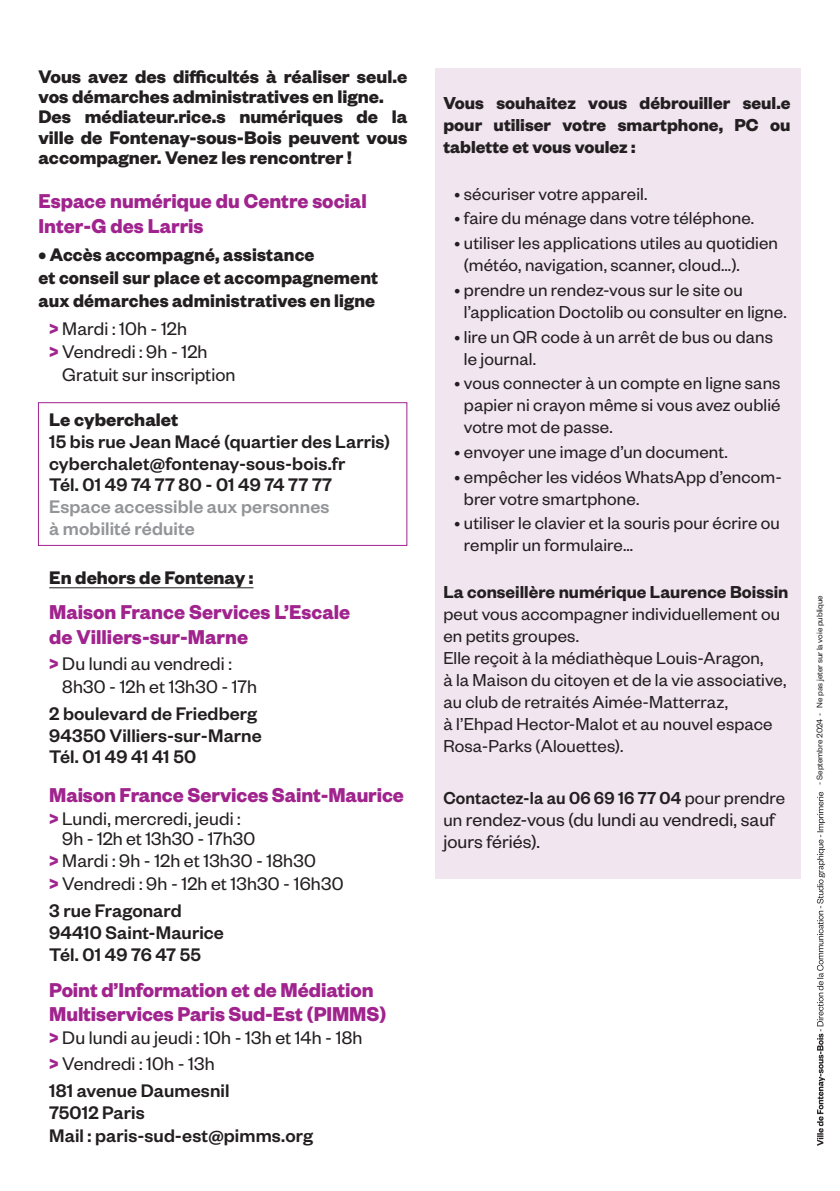
<style>
.page{position:relative;width:840px;height:1191px;background:#fff}
.page>*{position:absolute;margin:0;border:0;box-sizing:border-box;transform-origin:0 0}
.t1{font:700 22px/24.8px "Founders Grotesk";color:#a0238e}
.t2{font:700 20px/20px "Founders Grotesk";color:#231f20}
.t3{font:20px/22.8px "Founders Grotesk";letter-spacing:.005em;color:#231f20}
.t4{font:500 20px/21.6px "Founders Grotesk";letter-spacing:.005em;color:#231f20}
.t5{font:500 20px/21.6px "Founders Grotesk";letter-spacing:.005em;color:#939598}
.t6{font:19px/22px "Founders Grotesk";letter-spacing:.005em;color:#231f20}
.t7{font:700 19px/22px "Founders Grotesk";color:#231f20;text-align:justify}
.t8{font:600 19px "Founders Grotesk";color:#231f20}
.t9{font:500 19px "Founders Grotesk";letter-spacing:.01em;color:#231f20}
.t10{font:9px "Founders Grotesk";color:#231f20}
.s1{font-weight:700;color:#a0238e}
.s2{font-weight:400}
.s3{font-size:19px}
</style>
<div class="page">
<hr style="left:49px;top:587px;width:204px;height:1px;background:#231f20">
<div style="left:38px;top:402px;width:369px;height:144px;border:1px solid #a0238e"></div>
<img style="left:816px;top:791px;width:10px;height:355px">
<div style="left:435px;top:68px;width:364px;height:811px;background:#f1e5f0"></div>
<p class="t2" style="left:38px;top:66px;width:370px">Vous avez des difficultés à réaliser seul.e vos démarches administratives en ligne.<br>Des médiateur.rice.s numériques de la ville de Fontenay-sous-Bois peuvent vous accompagner. Venez les rencontrer !</p>
<p class="t1" style="left:38px;top:188px;width:329px">Espace numérique du Centre social<br>Inter-G des Larris</p>
<p class="t2" style="left:38px;top:242px;width:341px;line-height:22.8px">• Accès accompagné, assistance<br>et conseil sur place et accompagnement aux démarches administratives en ligne</p>
<p class="t3" style="left:49px;top:316px;width:139px"><span class="s1">&gt;</span> Mardi : 10h - 12h</p>
<p class="t3" style="left:49px;top:339px;width:160px"><span class="s1">&gt;</span> Vendredi : 9h - 12h</p>
<p class="t3" style="left:62px;top:362px;width:174px">Gratuit sur inscription</p>
<p class="t2" style="left:49px;top:409px;width:130px">Le cyberchalet</p>
<p class="t4" style="left:49px;top:430px;width:342px">15 bis rue Jean Macé (quartier des Larris) cyberchalet@fontenay-sous-bois.fr<br>Tél. 01 49 74 77 80 - 01 49 74 77 77</p>
<p class="t5" style="left:49px;top:495px;width:281px">Espace accessible aux personnes à mobilité réduite</p>
<p class="t2" style="left:49px;top:566px;width:206px">En dehors de Fontenay :</p>
<p class="t1" style="left:49px;top:599px;width:302px">Maison France Services L’Escale de Villiers-sur-Marne</p>
<p class="t3" style="left:62px;top:651px;width:196px;text-indent:-13px"><span class="s1">&gt;</span> Du lundi au vendredi :<br>8h30 - 12h et 13h30 - 17h</p>
<p class="t4" style="left:49px;top:701px;width:214px">2 boulevard de Friedberg<br>94350 Villiers-sur-Marne<br>Tél. 01 49 41 41 50</p>
<p class="t1" style="left:49px;top:781px;width:356px">Maison France Services Saint-Maurice</p>
<p class="t3" style="left:62px;top:807px;width:194px;line-height:20px;text-indent:-13px"><span class="s1">&gt;</span> Lundi, mercredi, jeudi :<br>9h - 12h et 13h30 - 17h30</p>
<p class="t3" style="left:49px;top:848px;width:295px"><span class="s1">&gt;</span> Mardi : 9h - 12h et 13h30 - 18h30<br><span class="s1">&gt;</span> Vendredi : 9h - 12h et 13h30 - 16h30</p>
<p class="t4" style="left:49px;top:899px;width:176px">3 rue Fragonard<br>94410 Saint-Maurice<br>Tél. 01 49 76 47 55</p>
<p class="t1" style="left:49px;top:976px;width:339px">Point d’Information et de Médiation<br>Multiservices Paris Sud-Est (PIMMS)</p>
<p class="t3" style="left:49px;top:1024px;width:314px;line-height:25.6px"><span class="s1">&gt;</span> Du lundi au jeudi : 10h - 13h et 14h - 18h <span class="s1">&gt;</span> Vendredi : 10h - 13h</p>
<p class="t4" style="left:49px;top:1078px;width:182px">181 avenue Daumesnil<br>75012 Paris</p>
<p class="t4" style="left:49px;top:1124px;width:265px">Mail : paris-sud-est@pimms.org</p>
<p class="t7" style="left:443px;top:91px;width:348px">Vous souhaitez vous débrouiller seul.e pour utiliser votre smartphone, PC ou tablette et vous voulez :</p>
<p class="t6" style="left:454px;top:182px;width:195px">• sécuriser votre appareil.</p>
<p class="t6" style="left:454px;top:206px;width:301px">• faire du ménage dans votre téléphone.</p>
<p class="t6" style="left:463px;top:231px;width:315px;text-indent:-10px">• utiliser les applications utiles au quotidien (météo, navigation, scanner, cloud…).</p>
<p class="t6" style="left:463px;top:278px;width:324px;text-indent:-10px">• prendre un rendez-vous sur le site ou l’application Doctolib ou consulter en ligne.</p>
<p class="t6" style="left:463px;top:324px;width:310px;text-indent:-10px">• lire un QR code à un arrêt de bus ou dans le journal.</p>
<p class="t6" style="left:463px;top:371px;width:318px;text-align:justify;text-indent:-10px">• vous connecter à un compte en ligne sans papier ni crayon même si vous avez oublié votre mot de passe.</p>
<p class="t6" style="left:454px;top:440px;width:275px">• envoyer une image d’un document.</p>
<p class="t6" style="left:463px;top:465px;width:319px;text-indent:-10px">• empêcher les vidéos WhatsApp d’encom&shy;brer votre smartphone.</p>
<p class="t6" style="left:463px;top:511px;width:317px;text-indent:-10px">• utiliser le clavier et la souris pour écrire ou remplir un formulaire…</p>
<p class="t8" style="left:443px;top:580px;width:346px">La conseillère numérique Laurence Boissin</p>
<p class="t6" style="left:443px;top:602px;width:344px">peut vous accompagner individuellement ou en petits groupes.<br>Elle reçoit à la médiathèque Louis-Aragon,<br>à la Maison du citoyen et de la vie associative, au club de retraités Aimée-Matterraz,<br>à l’Ehpad Hector-Malot et au nouvel espace Rosa-Parks (Alouettes).</p>
<p class="t9" style="left:443px;top:786px;width:343px">Contactez-la au 06 69 16 77 04 <span class="s2">pour prendre</span></p>
<p class="t3" style="left:443px;top:808px;width:333px;line-height:22px"><span class="s3">un</span> rendez-vous (du lundi au vendredi, sauf jours fériés).</p>
<p class="t10" style="left:813px;top:784px;width:191px;rotate:-90deg">- Septembre 2024 - Ne pas jeter sur la voie publique</p>
</div>
